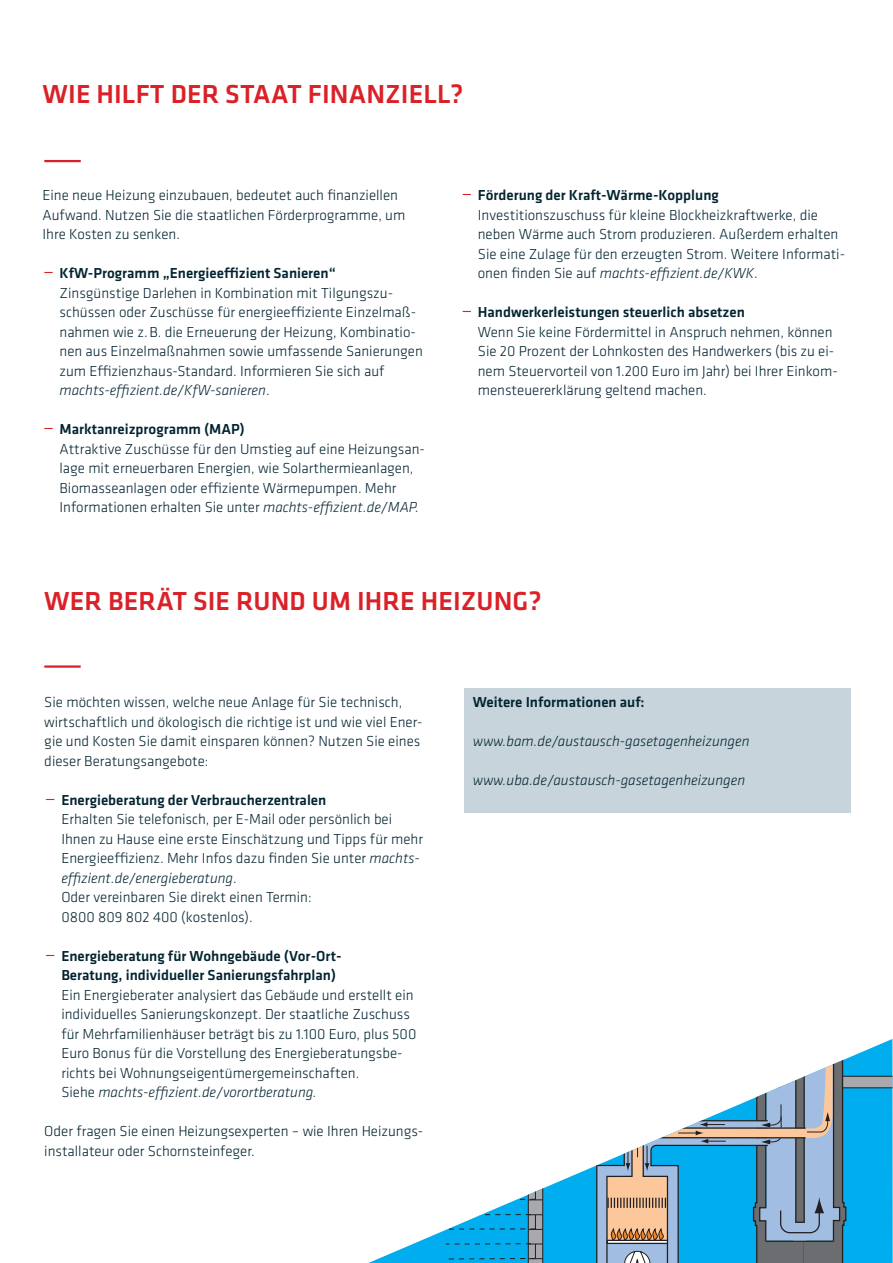
<style>
.page{position:relative;width:893px;height:1263px;background:#fff}
.page>*{position:absolute;margin:0;border:0;box-sizing:border-box;transform-origin:0 0}
.t1{font:500 27px "Klavika";letter-spacing:.005em;color:#da2128}
.t2{font:300 15px/19.5px "Klavika";color:#032431}
.t3{font:500 15px/19.5px "Klavika";color:#032431}
.t4{font:italic 300 15px "Klavika";color:#032431}
.s1{font-size:22.5px;color:#da2128}
.s2{font-weight:500}
.s3{font-style:italic}
.s4{font-weight:300;font-size:22.5px;color:#da2128}
</style>
<div class="page">
<svg style="left:368px;top:1230px;width:77px;height:33px"></svg>
<svg style="left:445px;top:1197px;width:78px;height:66px"></svg>
<svg style="left:523px;top:1039px;width:370px;height:224px"></svg>
<div style="left:464px;top:688px;width:386px;height:124px;background:#c7d4db"></div>
<hr style="left:44px;top:160px;width:37px;height:2px;background:#da2128">
<hr style="left:44px;top:665px;width:37px;height:3px;background:#da2128">
<h1 class="t1" style="left:43px;top:76px;width:422px">WIE HILFT DER STAAT FINANZIELL?</h1>
<p class="t2" style="left:43px;top:185px;width:364px">Eine neue Heizung einzubauen, bedeutet auch finanziellen<br>Aufwand. Nutzen Sie die staatlichen Förderprogramme, um<br>Ihre Kosten zu senken.</p>
<p class="t2" style="left:60px;top:263px;width:365px;text-indent:-17px"><span class="s1">−</span> <span class="s2">KfW-Programm „Energieeffizient Sanieren“<br></span>Zinsgünstige Darlehen in Kombination mit Tilgungszu&shy;schüssen oder Zuschüsse für energieeffiziente Einzelmaß&shy;nahmen wie z.B. die Erneuerung der Heizung, Kombinatio&shy;nen aus Einzelmaßnahmen sowie umfassende Sanierungen zum Effizienzhaus-Standard. Informieren Sie sich auf <span class="s3">machts-effizient.de/KfW-sanieren</span>.</p>
<p class="t2" style="left:60px;top:419px;width:367px;text-indent:-17px"><span class="s1">−</span> <span class="s2">Marktanreizprogramm (MAP)<br></span>Attraktive Zuschüsse für den Umstieg auf eine Heizungsan&shy;lage mit erneuerbaren Energien, wie Solarthermieanlagen, Biomasseanlagen oder effiziente Wärmepumpen. Mehr Informationen erhalten Sie unter <span class="s3">machts-effizient.de/MAP.</span></p>
<p class="t2" style="left:478px;top:185px;width:369px;text-indent:-17px"><span class="s1">−</span> <span class="s2">Förderung der Kraft-Wärme-Kopplung </span>Investitionszuschuss für kleine Blockheizkraftwerke, die neben Wärme auch Strom produzieren. Außerdem erhalten Sie eine Zulage für den erzeugten Strom. Weitere Informati&shy;onen finden Sie auf <span class="s3">machts-effizient.de/KWK</span>.</p>
<p class="t2" style="left:478px;top:302px;width:361px;text-indent:-17px"><span class="s1">−</span> <span class="s2">Handwerkerleistungen steuerlich absetzen<br></span>Wenn Sie keine Fördermittel in Anspruch nehmen, können Sie 20 Prozent der Lohnkosten des Handwerkers (bis zu ei&shy;nem Steuervorteil von 1.200 Euro im Jahr) bei Ihrer Einkom&shy;mensteuererklärung geltend machen.</p>
<h1 class="t1" style="left:44px;top:583px;width:499px">WER BERÄT SIE RUND UM IHRE HEIZUNG?</h1>
<p class="t2" style="left:44px;top:692px;width:380px">Sie möchten wissen, welche neue Anlage für Sie technisch, wirtschaftlich und ökologisch die richtige ist und wie viel Ener&shy;gie und Kosten Sie damit einsparen können? Nutzen Sie eines dieser Beratungsangebote:</p>
<p class="t2" style="left:61px;top:790px;width:363px;text-indent:-17px"><span class="s1">−</span> <span class="s2">Energieberatung der Verbraucherzentralen<br></span>Erhalten Sie telefonisch, per E-Mail oder persönlich bei Ihnen zu Hause eine erste Einschätzung und Tipps für mehr Energieeffizienz. Mehr Infos dazu finden Sie unter <span class="s3">machts&shy;effizient.de/energieberatung</span>.<br>Oder vereinbaren Sie direkt einen Termin:<br>0800 809 802 400 (kostenlos).</p>
<p class="t3" style="left:61px;top:946px;width:282px;text-indent:-17px"><span class="s4">−</span> Energieberatung für Wohngebäude (Vor-Ort-<br>Beratung, individueller Sanierungsfahrplan)</p>
<p class="t2" style="left:61px;top:985px;width:357px">Ein Energieberater analysiert das Gebäude und erstellt ein individuelles Sanierungskonzept. Der staatliche Zuschuss für Mehrfamilienhäuser beträgt bis zu 1.100 Euro, plus 500<br>Euro Bonus für die Vorstellung des Energieberatungsbe&shy;richts bei Wohnungseigentümergemeinschaften.<br>Siehe <span class="s3">machts-effizient.de/vorortberatung.</span></p>
<p class="t2" style="left:44px;top:1121px;width:380px">Oder fragen Sie einen Heizungsexperten – wie Ihren Heizungs&shy;installateur oder Schornsteinfeger.</p>
<p class="t3" style="left:473px;top:692px;width:173px">Weitere Informationen auf:</p>
<p class="t4" style="left:473px;top:732px;width:278px">www.bam.de/austausch-gasetagenheizungen</p>
<p class="t4" style="left:473px;top:771px;width:274px">www.uba.de/austausch-gasetagenheizungen</p>
</div>
